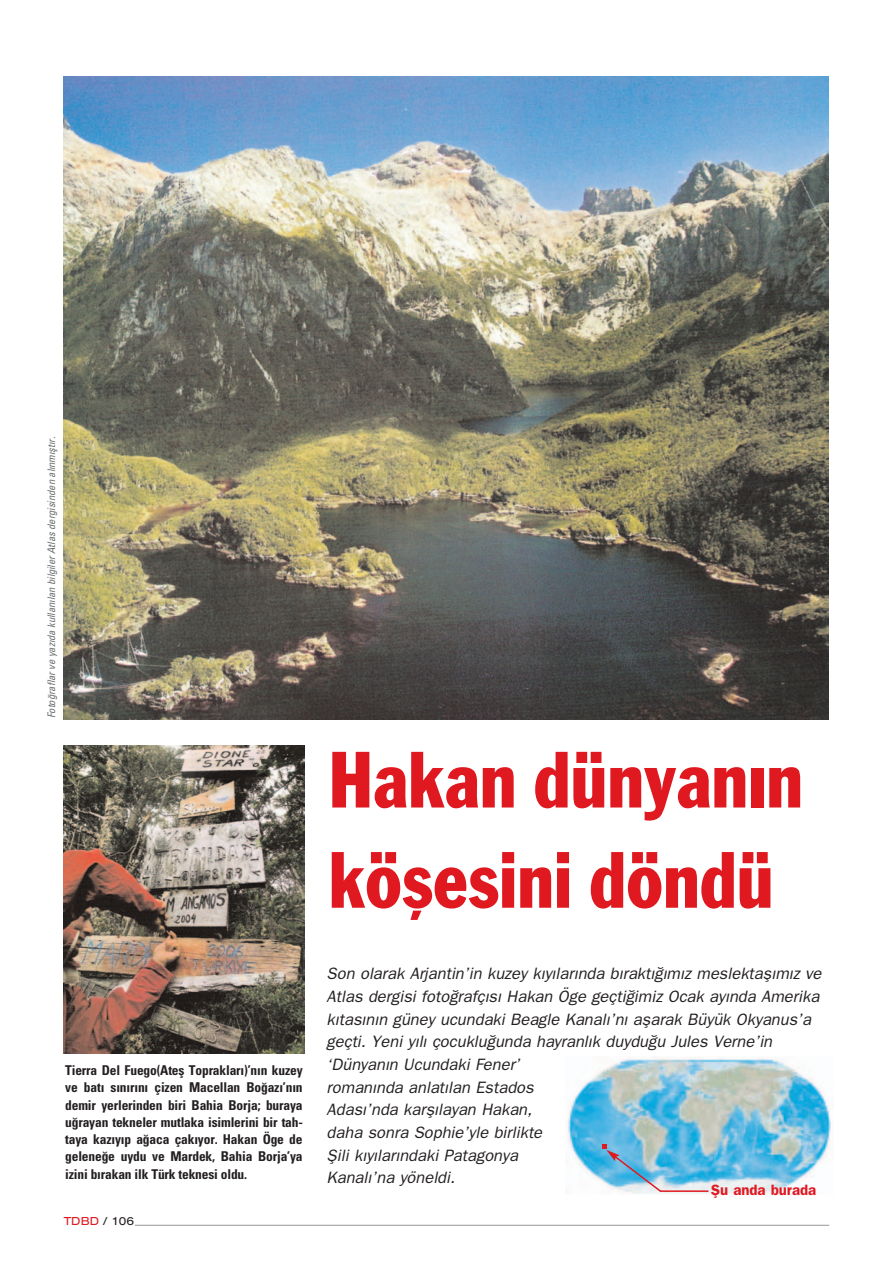
<style>
.page{position:relative;width:893px;height:1263px;background:#fff}
.page>*{position:absolute;margin:0;border:0;box-sizing:border-box;transform-origin:0 0}
.t1{font:83.55px/100.2px "Franklin Gothic T Con";color:#e01921}
.t2{font:italic 16.5px/22.6px "Franklin Gothic";color:#231f20}
.t3{font:15px "Franklin Gothic Demi";color:#e01921}
.t4{font:13.5px/17.2px "Univers Condensed Turk B";letter-spacing:-.015em;color:#231f20;text-align:justify}
.t5{font:12px "Sans Extended";color:#e01921}
.t6{font:10.5px "Univers Condensed Turk I";color:#6c6d70}
.s1{color:#231f20}
</style>
<div class="page">
<hr style="left:135px;top:1225px;width:694px;height:1px;background:#939598">
<img style="left:565px;top:1057px;width:266px;height:137px">
<img style="left:64px;top:77px;width:765px;height:642px">
<img style="left:64px;top:745px;width:240px;height:308px">
<svg style="left:602px;top:1145px;width:61px;height:48px;background:#89bdd8"></svg>
<hr style="left:660px;top:1190px;width:48px;height:2px;background:#e01921">
<p class="t6" style="left:45px;top:718px;width:283px;rotate:-90deg">Foto¤raflar ve yaz›da kullan›lan bilgiler Atlas dergisinden al›nm›flt›r.</p>
<p class="t4" style="left:65px;top:1061px;width:239px">Tierra Del Fuego(Atefl Topraklar›)’n›n kuzey ve bat› s›n›r›n› çizen Macellan Bo¤az›’n›n demir yerlerinden biri Bahia Borja; buraya u¤rayan tekneler mutlaka isimlerini bir tah&shy;taya kaz›y›p a¤aca çak›yor. Hakan Öge de gelene¤e uydu ve Mardek, Bahia Borja’ya izini b›rakan ilk Türk teknesi oldu.</p>
<p class="t5" style="left:64px;top:1214px;width:72px">TDBD <span class="s1">/ 106</span></p>
<h1 class="t1" style="left:329px;top:728px;width:476px">Hakan dünyan›n köflesini döndü</h1>
<p class="t2" style="left:327px;top:962px;width:496px">Son olarak Arjantin’in kuzey k›y›lar›nda b›rakt›¤›m›z meslektafl›m›z ve Atlas dergisi foto¤rafç›s› Hakan Öge geçti¤imiz Ocak ay›nda Amerika k›tas›n›n güney ucundaki Beagle Kanal›’n› aflarak Büyük Okyanus’a geçti. Yeni y›l› çocuklu¤unda hayranl›k duydu¤u Jules Verne’in ‘Dünyan›n Ucundaki Fener’<br>roman›nda anlat›lan Estados<br>Adas›’nda karfl›layan Hakan,<br>daha sonra Sophie’yle birlikte<br>fiili k›y›lar›ndaki Patagonya<br>Kanal›’na yöneldi.</p>
<p class="t3" style="left:711px;top:1181px;width:106px">fiu anda burada</p>
</div>
